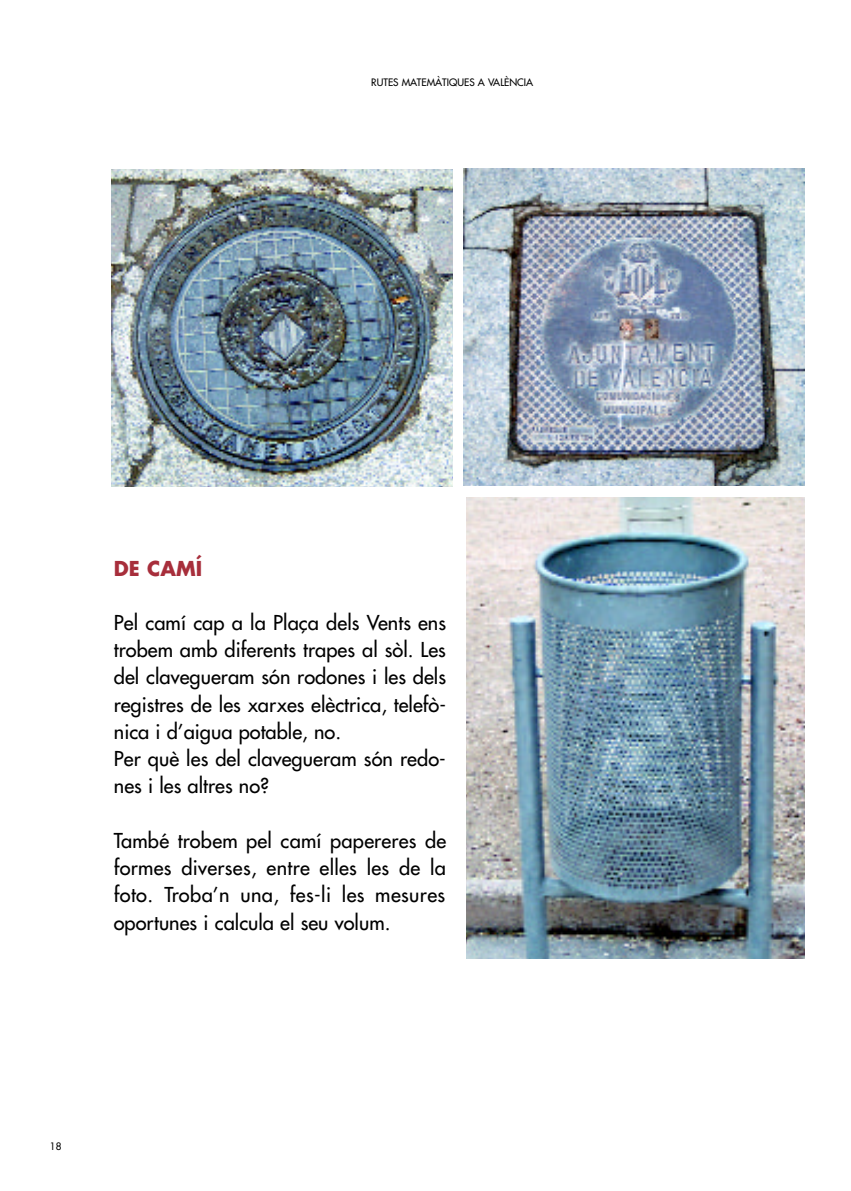
<style>
.page{position:relative;width:851px;height:1191px;background:#fff}
.page>*{position:absolute;margin:0;border:0;box-sizing:border-box;transform-origin:0 0}
.t1{font:20px/27.2px "Futura";letter-spacing:.005em;color:#000}
.t2{font:700 20px "Futura";color:#a72e3b}
.t3{font:10px "Futura";color:#000}
</style>
<div class="page">
<img style="left:112px;top:170px;width:340px;height:317px">
<img style="left:466px;top:497px;width:338px;height:461px">
<img style="left:463px;top:168px;width:341px;height:317px">
<p class="t3" style="left:371px;top:78px;width:163px">RUTES MATEMÀTIQUES A VALÈNCIA</p>
<p class="t2" style="left:114px;top:559px;width:90px">DE CAMÍ</p>
<p class="t1" style="left:114px;top:610px;width:334px">Pel camí cap a la Plaça dels Vents ens trobem amb diferents trapes al sòl. Les del clavegueram són rodones i les dels registres de les xarxes elèctrica, telefò&shy;nica i d’aigua potable, no.<br>Per què les del clavegueram són redo&shy;nes i les altres no?</p>
<p class="t1" style="left:114px;top:828px;width:334px;text-align:justify">També trobem pel camí papereres de formes diverses, entre elles les de la foto. Troba’n una, fes-li les mesures oportunes i calcula el seu volum.</p>
<p class="t3" style="left:50px;top:1141px;width:13px">18</p>
</div>
